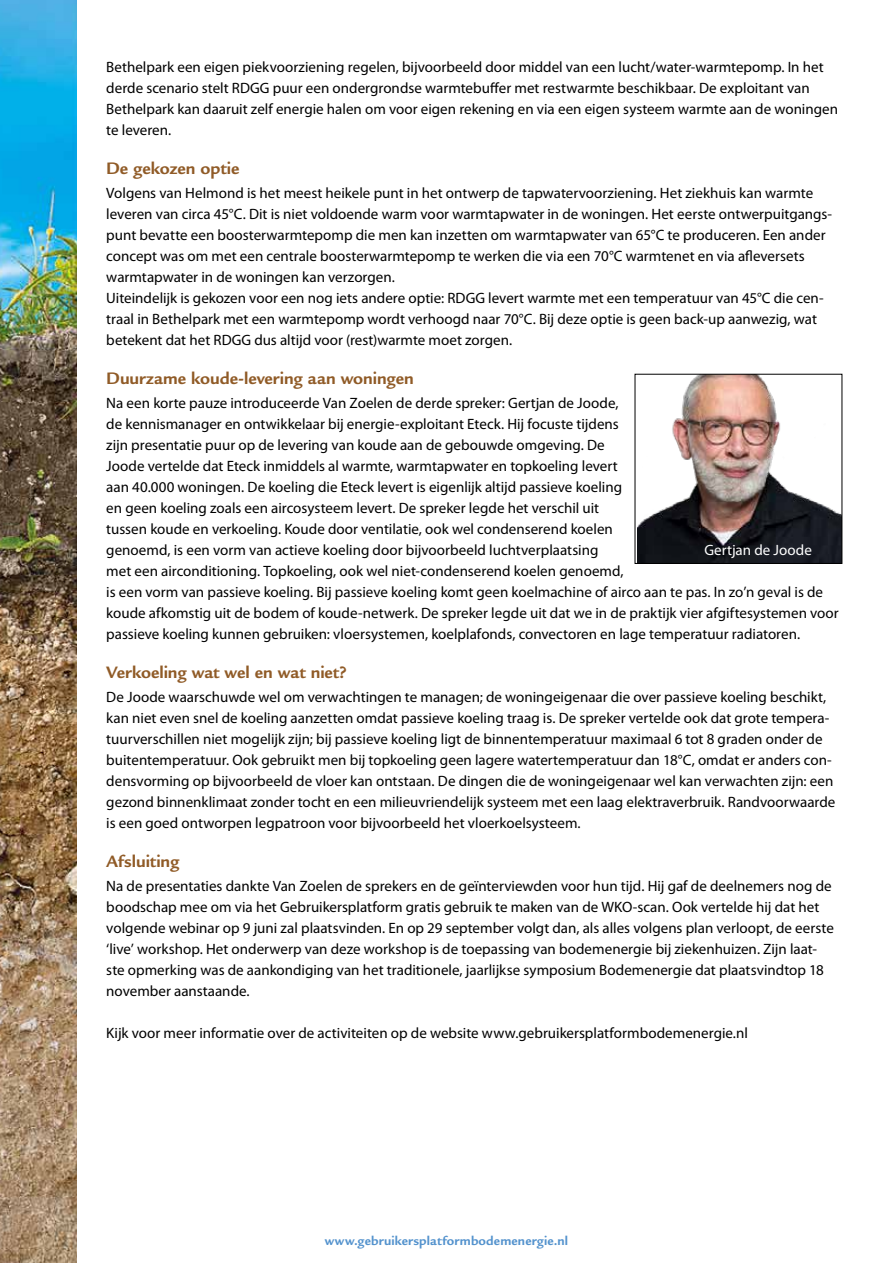
<style>
.page{position:relative;width:893px;height:1263px;background:#fff}
.page>*{position:absolute;margin:0;border:0;box-sizing:border-box;transform-origin:0 0}
.t1{font:700 18px "Legacy Sans Std";color:#905b27}
.t2{font:15px/21px "Myriad Pro";color:#000}
.t3{font:15px "Myriad Pro";color:#fff}
.t4{font:700 13.5px "Legacy Sans Std";letter-spacing:.01em;color:#5392cd}
</style>
<div class="page">
<img style="left:0;top:0;width:77px;height:1263px">
<img style="left:637px;top:376px;width:203px;height:186px">
<div style="left:635px;top:374px;width:207px;height:190px;border:1px solid #000"></div>
<p class="t2" style="left:106px;top:57px;width:733px">Bethelpark een eigen piekvoorziening regelen, bijvoorbeeld door middel van een lucht/water-warmtepomp. In het derde scenario stelt RDGG puur een ondergrondse warmtebuffer met restwarmte beschikbaar. De exploitant van Bethelpark kan daaruit zelf energie halen om voor eigen rekening en via een eigen systeem warmte aan de woningen te leveren.</p>
<p class="t1" style="left:106px;top:158px;width:135px">De gekozen optie</p>
<p class="t2" style="left:106px;top:183px;width:727px">Volgens van Helmond is het meest heikele punt in het ontwerp de tapwatervoorziening. Het ziekhuis kan warmte leveren van circa 45°C. Dit is niet voldoende warm voor warmtapwater in de woningen. Het eerste ontwerpuitgangs&shy;punt bevatte een boosterwarmtepomp die men kan inzetten om warmtapwater van 65°C te produceren. Een ander concept was om met een centrale boosterwarmtepomp te werken die via een 70°C warmtenet en via afleversets warmtapwater in de woningen kan verzorgen.<br>Uiteindelijk is gekozen voor een nog iets andere optie: RDGG levert warmte met een temperatuur van 45°C die cen&shy;traal in Bethelpark met een warmtepomp wordt verhoogd naar 70°C. Bij deze optie is geen back-up aanwezig, wat betekent dat het RDGG dus altijd voor (rest)warmte moet zorgen.</p>
<p class="t1" style="left:106px;top:368px;width:309px">Duurzame koude-levering aan woningen</p>
<p class="t2" style="left:106px;top:393px;width:734px">Na een korte pauze introduceerde Van Zoelen de derde spreker: Gertjan de Joode,<br>de kennismanager en ontwikkelaar bij energie-exploitant Eteck. Hij focuste tijdens<br>zijn presentatie puur op de levering van koude aan de gebouwde omgeving. De<br>Joode vertelde dat Eteck inmiddels al warmte, warmtapwater en topkoeling levert<br>aan 40.000 woningen. De koeling die Eteck levert is eigenlijk altijd passieve koeling<br>en geen koeling zoals een aircosysteem levert. De spreker legde het verschil uit<br>tussen koude en verkoeling. Koude door ventilatie, ook wel condenserend koelen<br>genoemd, is een vorm van actieve koeling door bijvoorbeeld luchtverplaatsing<br>met een airconditioning. Topkoeling, ook wel niet-condenserend koelen genoemd,<br>is een vorm van passieve koeling. Bij passieve koeling komt geen koelmachine of airco aan te pas. In zo’n geval is de koude afkomstig uit de bodem of koude-netwerk. De spreker legde uit dat we in de praktijk vier afgiftesystemen voor passieve koeling kunnen gebruiken: vloersystemen, koelplafonds, convectoren en lage temperatuur radiatoren.</p>
<p class="t1" style="left:106px;top:662px;width:242px">Verkoeling wat wel en wat niet?</p>
<p class="t2" style="left:106px;top:687px;width:731px">De Joode waarschuwde wel om verwachtingen te managen; de woningeigenaar die over passieve koeling beschikt, kan niet even snel de koeling aanzetten omdat passieve koeling traag is. De spreker vertelde ook dat grote tempera&shy;tuurverschillen niet mogelijk zijn; bij passieve koeling ligt de binnentemperatuur maximaal 6 tot 8 graden onder de buitentemperatuur. Ook gebruikt men bij topkoeling geen lagere watertemperatuur dan 18°C, omdat er anders con&shy;densvorming op bijvoorbeeld de vloer kan ontstaan. De dingen die de woningeigenaar wel kan verwachten zijn: een gezond binnenklimaat zonder tocht en een milieuvriendelijk systeem met een laag elektraverbruik. Randvoorwaarde is een goed ontworpen legpatroon voor bijvoorbeeld het vloerkoelsysteem.</p>
<p class="t1" style="left:106px;top:851px;width:75px">Afsluiting</p>
<p class="t2" style="left:106px;top:876px;width:729px">Na de presentaties dankte Van Zoelen de sprekers en de geïnterviewden voor hun tijd. Hij gaf de deelnemers nog de boodschap mee om via het Gebruikersplatform gratis gebruik te maken van de WKO-scan. Ook vertelde hij dat het volgende webinar op 9 juni zal plaatsvinden. En op 29 september volgt dan, als alles volgens plan verloopt, de eerste ‘live’ workshop. Het onderwerp van deze workshop is de toepassing van bodemenergie bij ziekenhuizen. Zijn laat&shy;ste opmerking was de aankondiging van het traditionele, jaarlijkse symposium Bodemenergie dat plaatsvindtop 18 november aanstaande.</p>
<p class="t2" style="left:106px;top:1023px;width:643px">Kijk voor meer informatie over de activiteiten op de website www.gebruikersplatformbodemenergie.nl</p>
<p class="t3" style="left:704px;top:542px;width:109px">Gertjan de Joode</p>
<p class="t4" style="left:325px;top:1233px;width:245px">www.gebruikersplatformbodemenergie.nl</p>
</div>
